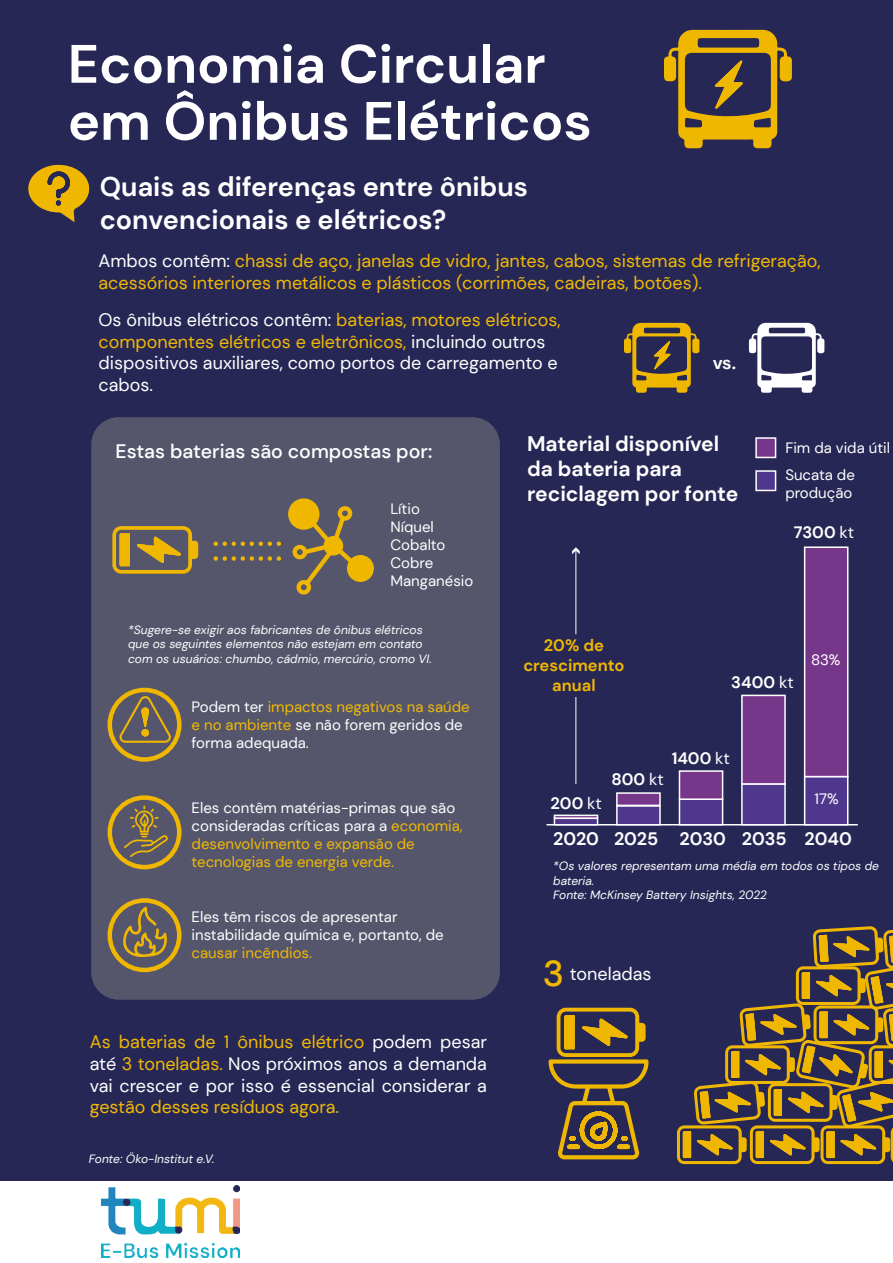
<style>
.page{position:relative;width:893px;height:1263px;background:#fff}
.page>*{position:absolute;margin:0;border:0;box-sizing:border-box;transform-origin:0 0}
.t1{font:700 54px/57px "DM Sans";color:#fff}
.t2{font:700 27px/32.4px "DM Sans";color:#fff}
.t3{font:700 21px/25.2px "DM Sans";color:#fff}
.t4{font:500 19.5px "DM Sans";color:#fff}
.t5{font:700 18.15px "DM Sans";color:#fff}
.t6{font:18px/21.6px "DM Sans";color:#fff;text-align:justify}
.t7{font:18px/21.6px "DM Sans";color:#f1b904}
.t8{font:700 18px "DM Sans";letter-spacing:-.005em;color:#fff}
.t9{font:700 16.5px "DM Sans";color:#fff}
.t10{font:700 16.5px/19.8px "DM Sans";color:#f0b701;text-align:center}
.t11{font:15px/18px "DM Sans";color:#fff}
.t12{font:15px/18px "DM Sans";color:#f1b904}
.t13{font:italic 12px/14.4px "DM Sans";color:#fff}
.s1{color:#fff}
.s2{color:#f1b904}
.s3{font-weight:400}
.s4{font-weight:500;font-size:36px;color:#f0b701}
</style>
<div class="page">
<div style="left:1px;top:0;width:892px;height:1263px;background:#272756"></div>
<div style="left:91px;top:417px;width:409px;height:583px;background:#55566c;border-radius:27px"></div>
<svg style="left:28px;top:164px;width:62px;height:58px"></svg>
<svg style="left:112px;top:526px;width:86px;height:48px"></svg>
<svg style="left:677px;top:926px;width:216px;height:238px"></svg>
<svg style="left:548px;top:1008px;width:101px;height:151px"></svg>
<svg style="left:664px;top:30px;width:128px;height:118px"></svg>
<svg style="left:749px;top:323px;width:75px;height:70px"></svg>
<svg style="left:624px;top:323px;width:75px;height:70px"></svg>
<svg style="left:216px;top:498px;width:158px;height:97px"></svg>
<svg style="left:119px;top:696px;width:52px;height:47px"></svg>
<div style="left:141px;top:729px;width:8px;height:7px;background:#f0b701;border-radius:50%"></div>
<svg style="left:124px;top:805px;width:44px;height:52px"></svg>
<svg style="left:123px;top:906px;width:44px;height:51px"></svg>
<div style="left:108px;top:898px;width:74px;height:74px;border:5px solid #f0b701;border-radius:50%"></div>
<div style="left:108px;top:795px;width:74px;height:74px;border:5px solid #f0b701;border-radius:50%"></div>
<div style="left:108px;top:688px;width:74px;height:74px;border:5px solid #f0b701;border-radius:50%"></div>
<div style="left:804px;top:776px;width:44px;height:49px;background:#4e378c;border:2px solid #fff"></div>
<div style="left:741px;top:783px;width:45px;height:42px;background:#4e378c;border:2px solid #fff"></div>
<div style="left:679px;top:798px;width:44px;height:27px;background:#4e378c;border:2px solid #fff"></div>
<div style="left:616px;top:805px;width:45px;height:20px;background:#4e378c;border:2px solid #fff"></div>
<svg style="left:554px;top:819px;width:44px;height:5px"></svg>
<div style="left:804px;top:546px;width:44px;height:231px;background:#76378b;border:2px solid #fff"></div>
<div style="left:741px;top:695px;width:45px;height:90px;background:#76378b;border:2px solid #fff"></div>
<div style="left:679px;top:770px;width:44px;height:30px;background:#76378b;border:2px solid #fff"></div>
<div style="left:616px;top:792px;width:45px;height:14px;background:#76378b;border:2px solid #fff"></div>
<svg style="left:554px;top:814px;width:44px;height:5px"></svg>
<hr style="left:546px;top:824px;width:312px;height:1px;background:#fff">
<hr style="left:575px;top:697px;width:1px;height:87px;background:#fff">
<hr style="left:575px;top:550px;width:1px;height:84px;background:#fff">
<svg style="left:572px;top:547px;width:8px;height:7px"></svg>
<div style="left:755px;top:437px;width:21px;height:21px;background:#76378b;border:2px solid #fff"></div>
<div style="left:755px;top:470px;width:21px;height:21px;background:#4e378c;border:2px solid #fff"></div>
<div style="left:0;top:1181px;width:893px;height:82px;background:#fff"></div>
<img style="left:102px;top:1185px;width:138px;height:72px">
<h1 class="t1" style="left:68px;top:37px;width:525px">Economia Circular em Ônibus Elétricos</h1>
<h2 class="t2" style="left:100px;top:171px;width:430px">Quais as diferenças entre ônibus convencionais e elétricos?</h2>
<p class="t7" style="left:98px;top:251px;width:724px"><span class="s1">Ambos contêm:</span> chassi de aço, janelas de vidro, jantes, cabos, sistemas de refrigeração, acessórios interiores metálicos e plásticos (corrimões, cadeiras, botões).</p>
<p class="t6" style="left:98px;top:310px;width:464px;text-align:left">Os ônibus elétricos contêm: <span class="s2">baterias, motores elétricos, componentes elétricos e eletrônicos,</span> incluindo outros dispositivos auxiliares, como portos de carregamento e cabos.</p>
<p class="t5" style="left:713px;top:352px;width:25px">vs.</p>
<p class="t4" style="left:116px;top:444px;width:318px">Estas baterias são compostas por:</p>
<p class="t11" style="left:390px;top:501px;width:84px">Lítio<br>Níquel<br>Cobalto<br>Cobre<br>Manganésio</p>
<p class="t13" style="left:128px;top:622px;width:305px">*Sugere-se exigir aos fabricantes de ônibus elétricos que os seguintes elementos não estejam em contato com os usuários: chumbo, cádmio, mercúrio, cromo VI.</p>
<p class="t11" style="left:192px;top:699px;width:280px">Podem ter <span class="s2">impactos negativos na saúde e no ambiente</span> se não forem geridos de forma adequada.</p>
<p class="t12" style="left:192px;top:799px;width:272px"><span class="s1">Eles contêm matérias-primas que são consideradas críticas para a</span> economia, desenvolvimento e expansão de tecnologias de energia verde.</p>
<p class="t11" style="left:192px;top:909px;width:254px">Eles têm riscos de apresentar instabilidade química e, portanto, de</p>
<p class="t12" style="left:192px;top:945px;width:122px">causar incêndios.</p>
<p class="t6" style="left:90px;top:1032px;width:399px"><span class="s2">As baterias de 1 ônibus elétrico</span> podem pesar até <span class="s2">3 toneladas.</span> Nos próximos anos a demanda vai crescer e por isso é essencial considerar a</p>
<p class="t7" style="left:90px;top:1097px;width:251px">gestão desses resíduos agora.</p>
<p class="t13" style="left:89px;top:1152px;width:127px">Fonte: Öko-Institut e.V.</p>
<p class="t3" style="left:527px;top:431px;width:213px">Material disponível da bateria para reciclagem por fonte</p>
<p class="t11" style="left:785px;top:435px;width:106px;line-height:27.3px">Fim da vida útil<br>Sucata de</p>
<p class="t11" style="left:785px;top:485px;width:69px">produção</p>
<p class="t9" style="left:794px;top:523px;width:62px">7300 <span class="s3">kt</span></p>
<p class="t10" style="left:523px;top:636px;width:103px">20% de crescimento anual</p>
<p class="t9" style="left:731px;top:672px;width:64px">3400 <span class="s3">kt</span></p>
<p class="t11" style="left:811px;top:652px;width:31px">83%</p>
<p class="t9" style="left:551px;top:793px;width:53px">200 <span class="s3">kt</span></p>
<p class="t9" style="left:611px;top:770px;width:54px">800 <span class="s3">kt</span></p>
<p class="t9" style="left:672px;top:749px;width:60px">1400 <span class="s3">kt</span></p>
<p class="t11" style="left:815px;top:791px;width:26px">17%</p>
<p class="t8" style="left:553px;top:828px;width:47px">2020</p>
<p class="t8" style="left:805px;top:828px;width:49px">2040</p>
<p class="t8" style="left:614px;top:828px;width:46px">2025</p>
<p class="t8" style="left:679px;top:828px;width:48px">2030</p>
<p class="t8" style="left:742px;top:828px;width:46px">2035</p>
<p class="t13" style="left:553px;top:859px;width:327px">*Os valores representam uma média em todos os tipos de bateria.<br>Fonte: McKinsey Battery Insights, 2022</p>
<p class="t6" style="left:543px;top:964px;width:110px"><span class="s4">3</span> toneladas</p>
</div>
